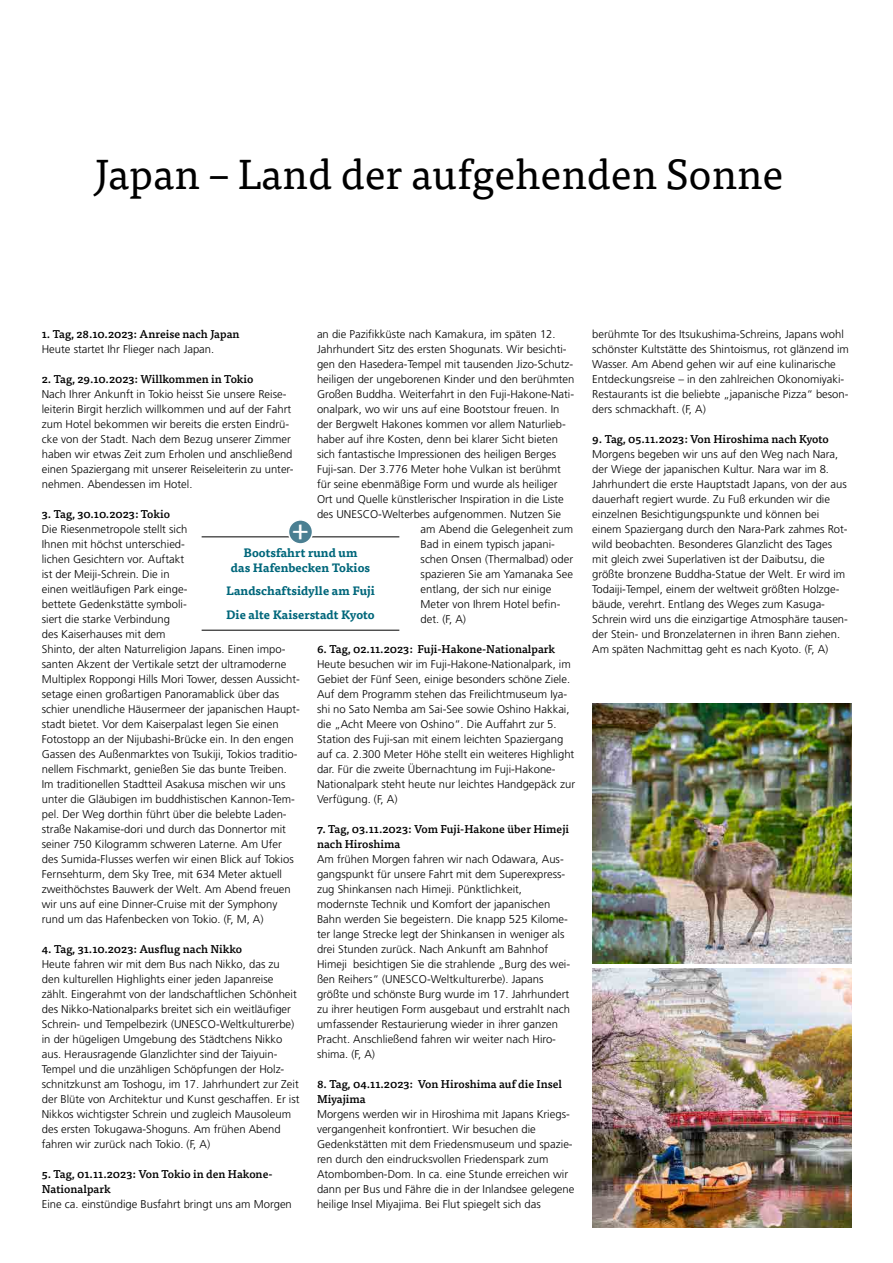
<style>
.page{position:relative;width:893px;height:1263px;background:#fff}
.page>*{position:absolute;margin:0;border:0;box-sizing:border-box;transform-origin:0 0}
.t1{font:42px "Tisa OT";color:#000}
.t2{font:30px "Tisa OT";color:#fff}
.t3{font:700 12px/15px "Tisa OT";color:#00677b;text-align:center}
.t4{font:300 11.25px/15px "Frutiger LT Pro";color:#000}
.t5{font:500 11.25px/15px "Tisa OT";color:#000}
</style>
<div class="page">
<hr style="left:202px;top:630px;width:197px;height:1px;background:#000">
<hr style="left:202px;top:537px;width:197px;height:1px;background:#000">
<div style="left:288px;top:520px;width:24px;height:24px;background:#4a7f92;border-radius:50%"></div>
<div style="left:288px;top:519px;width:25px;height:26px;border:2px solid #fff;border-radius:50%"></div>
<img style="left:592px;top:968px;width:260px;height:260px">
<img style="left:592px;top:704px;width:260px;height:259px">
<h1 class="t1" style="left:95px;top:149px;width:690px">Japan – Land der aufgehenden Sonne</h1>
<p class="t4" style="left:317px;top:327px;width:240px">an die Pazifikküste nach Kamakura, im späten 12.</p>
<p class="t4" style="left:317px;top:342px;width:251px">Jahrhundert Sitz des ersten Shogunats. Wir besichti-</p>
<p class="t4" style="left:317px;top:357px;width:258px">gen den Hasedera-Tempel mit tausenden Jizo-Schutz-</p>
<p class="t4" style="left:317px;top:372px;width:259px">heiligen der ungeborenen Kinder und den berühmten</p>
<p class="t4" style="left:317px;top:387px;width:259px">Großen Buddha. Weiterfahrt in den Fuji-Hakone-Nati-</p>
<p class="t4" style="left:317px;top:402px;width:244px">onalpark, wo wir uns auf eine Bootstour freuen. In</p>
<p class="t4" style="left:317px;top:417px;width:250px">der Bergwelt Hakones kommen vor allem Naturlieb-</p>
<p class="t4" style="left:317px;top:432px;width:242px">haber auf ihre Kosten, denn bei klarer Sicht bieten</p>
<p class="t4" style="left:317px;top:447px;width:241px">sich fantastische Impressionen des heiligen Berges</p>
<p class="t4" style="left:317px;top:462px;width:246px">Fuji-san. Der 3.776 Meter hohe Vulkan ist berühmt</p>
<p class="t4" style="left:317px;top:477px;width:242px">für seine ebenmäßige Form und wurde als heiliger</p>
<p class="t4" style="left:317px;top:492px;width:248px">Ort und Quelle künstlerischer Inspiration in die Liste</p>
<p class="t4" style="left:317px;top:507px;width:246px">des UNESCO-Welterbes aufgenommen. Nutzen Sie</p>
<p class="t4" style="left:421px;top:522px;width:154px">am Abend die Gelegenheit zum</p>
<p class="t4" style="left:421px;top:537px;width:136px">Bad in einem typisch japani-</p>
<p class="t4" style="left:421px;top:552px;width:154px">schen Onsen (Thermalbad) oder</p>
<p class="t4" style="left:421px;top:567px;width:154px">spazieren Sie am Yamanaka See</p>
<p class="t4" style="left:421px;top:582px;width:132px">entlang, der sich nur einige</p>
<p class="t4" style="left:421px;top:597px;width:141px">Meter von Ihrem Hotel befin-</p>
<p class="t4" style="left:421px;top:612px;width:47px">det. (F, A)</p>
<p class="t5" style="left:317px;top:642px;width:240px">6. Tag, 02.11.2023: Fuji-Hakone-Nationalpark</p>
<p class="t4" style="left:317px;top:657px;width:260px">Heute besuchen wir im Fuji-Hakone-Nationalpark, im Gebiet der Fünf Seen, einige besonders schöne Ziele.<br>Auf dem Programm stehen das Freilichtmuseum Iya&shy;shi no Sato Nemba am Sai-See sowie Oshino Hakkai, die „Acht Meere von Oshino“. Die Auffahrt zur 5.<br>Station des Fuji-san mit einem leichten Spaziergang auf ca. 2.300 Meter Höhe stellt ein weiteres Highlight dar. Für die zweite Übernachtung im Fuji-Hakone-Nationalpark steht heute nur leichtes Handgepäck zur Verfügung. (F, A)</p>
<p class="t5" style="left:317px;top:822px;width:254px">7. Tag, 03.11.2023: Vom Fuji-Hakone über Himeji nach Hiroshima</p>
<p class="t4" style="left:317px;top:852px;width:255px">Am frühen Morgen fahren wir nach Odawara, Aus&shy;gangspunkt für unsere Fahrt mit dem Superexpress&shy;zug Shinkansen nach Himeji. Pünktlichkeit, modernste Technik und Komfort der japanischen Bahn werden Sie begeistern. Die knapp 525 Kilome&shy;ter lange Strecke legt der Shinkansen in weniger als drei Stunden zurück. Nach Ankunft am Bahnhof Himeji besichtigen Sie die strahlende „Burg des wei&shy;ßen Reihers“ (UNESCO-Weltkulturerbe). Japans größte und schönste Burg wurde im 17. Jahrhundert zu ihrer heutigen Form ausgebaut und erstrahlt nach umfassender Restaurierung wieder in ihrer ganzen Pracht. Anschließend fahren wir weiter nach Hiro&shy;shima. (F, A)</p>
<p class="t5" style="left:317px;top:1077px;width:247px">8. Tag, 04.11.2023: Von Hiroshima auf die Insel<br>Miyajima</p>
<p class="t4" style="left:317px;top:1107px;width:259px">Morgens werden wir in Hiroshima mit Japans Kriegs&shy;vergangenheit konfrontiert. Wir besuchen die Gedenkstätten mit dem Friedensmuseum und spazie&shy;ren durch den eindrucksvollen Friedenspark zum Atombomben-Dom. In ca. eine Stunde erreichen wir dann per Bus und Fähre die in der Inlandsee gelegene heilige Insel Miyajima. Bei Flut spiegelt sich das</p>
<p class="t5" style="left:42px;top:327px;width:199px">1. Tag, 28.10.2023: Anreise nach Japan</p>
<p class="t4" style="left:42px;top:342px;width:174px">Heute startet Ihr Flieger nach Japan.</p>
<p class="t5" style="left:42px;top:372px;width:213px">2. Tag, 29.10.2023: Willkommen in Tokio</p>
<p class="t4" style="left:42px;top:387px;width:253px">Nach Ihrer Ankunft in Tokio heisst Sie unsere Reise&shy;leiterin Birgit herzlich willkommen und auf der Fahrt zum Hotel bekommen wir bereits die ersten Eindrü&shy;cke von der Stadt. Nach dem Bezug unserer Zimmer haben wir etwas Zeit zum Erholen und anschließend einen Spaziergang mit unserer Reiseleiterin zu unter&shy;nehmen. Abendessen im Hotel.</p>
<p class="t5" style="left:42px;top:507px;width:130px">3. Tag, 30.10.2023: Tokio</p>
<p class="t4" style="left:42px;top:522px;width:260px">Die Riesenmetropole stellt sich<br>Ihnen mit höchst unterschied-<br>lichen Gesichtern vor. Auftakt<br>ist der Meiji-Schrein. Die in<br>einen weitläufigen Park einge-<br>bettete Gedenkstätte symboli-<br>siert die starke Verbindung<br>des Kaiserhauses mit dem<br>Shinto, der alten Naturreligion Japans. Einen impo&shy;santen Akzent der Vertikale setzt der ultramoderne Multiplex Roppongi Hills Mori Tower, dessen Aussicht&shy;setage einen großartigen Panoramablick über das schier unendliche Häusermeer der japanischen Haupt&shy;stadt bietet. Vor dem Kaiserpalast legen Sie einen Fotostopp an der Nijubashi-Brücke ein. In den engen Gassen des Außenmarktes von Tsukiji, Tokios traditio&shy;nellem Fischmarkt, genießen Sie das bunte Treiben.<br>Im traditionellen Stadtteil Asakusa mischen wir uns unter die Gläubigen im buddhistischen Kannon-Tem&shy;pel. Der Weg dorthin führt über die belebte Laden&shy;straße Nakamise-dori und durch das Donnertor mit seiner 750 Kilogramm schweren Laterne. Am Ufer des Sumida-Flusses werfen wir einen Blick auf Tokios Fernsehturm, dem Sky Tree, mit 634 Meter aktuell zweithöchstes Bauwerk der Welt. Am Abend freuen wir uns auf eine Dinner-Cruise mit der Symphony rund um das Hafenbecken von Tokio. (F, M, A)</p>
<p class="t5" style="left:42px;top:942px;width:202px">4. Tag, 31.10.2023: Ausflug nach Nikko</p>
<p class="t4" style="left:42px;top:957px;width:259px">Heute fahren wir mit dem Bus nach Nikko, das zu den kulturellen Highlights einer jeden Japanreise zählt. Eingerahmt von der landschaftlichen Schönheit des Nikko-Nationalparks breitet sich ein weitläufiger Schrein- und Tempelbezirk (UNESCO-Weltkulturerbe) in der hügeligen Umgebung des Städtchens Nikko aus. Herausragende Glanzlichter sind der Taiyuin-Tempel und die unzähligen Schöpfungen der Holz&shy;schnitzkunst am Toshogu, im 17. Jahrhundert zur Zeit der Blüte von Architektur und Kunst geschaffen. Er ist Nikkos wichtigster Schrein und zugleich Mausoleum des ersten Tokugawa-Shoguns. Am frühen Abend fahren wir zurück nach Tokio. (F, A)</p>
<p class="t5" style="left:42px;top:1167px;width:232px">5. Tag, 01.11.2023: Von Tokio in den Hakone-<br>Nationalpark</p>
<p class="t4" style="left:42px;top:1197px;width:252px">Eine ca. einstündige Busfahrt bringt uns am Morgen</p>
<h2 class="t2" style="left:292px;top:512px;width:19px">+</h2>
<p class="t3" style="left:231px;top:545px;width:141px">Bootsfahrt rund um<br>das Hafenbecken Tokios</p>
<p class="t3" style="left:226px;top:580px;width:150px;line-height:23.5px;text-align:left">Landschaftsidylle am Fuji<br>Die alte Kaiserstadt Kyoto</p>
<p class="t4" style="left:592px;top:327px;width:258px">berühmte Tor des Itsukushima-Schreins, Japans wohl schönster Kultstätte des Shintoismus, rot glänzend im Wasser. Am Abend gehen wir auf eine kulinarische Entdeckungsreise – in den zahlreichen Okonomiyaki-Restaurants ist die beliebte „japanische Pizza“ beson&shy;ders schmackhaft. (F, A)</p>
<p class="t5" style="left:592px;top:432px;width:238px">9. Tag, 05.11.2023: Von Hiroshima nach Kyoto</p>
<p class="t4" style="left:592px;top:447px;width:257px">Morgens begeben wir uns auf den Weg nach Nara, der Wiege der japanischen Kultur. Nara war im 8.<br>Jahrhundert die erste Hauptstadt Japans, von der aus dauerhaft regiert wurde. Zu Fuß erkunden wir die einzelnen Besichtigungspunkte und können bei einem Spaziergang durch den Nara-Park zahmes Rot&shy;wild beobachten. Besonderes Glanzlicht des Tages mit gleich zwei Superlativen ist der Daibutsu, die größte bronzene Buddha-Statue der Welt. Er wird im Todaiji-Tempel, einem der weltweit größten Holzge&shy;bäude, verehrt. Entlang des Weges zum Kasuga-Schrein wird uns die einzigartige Atmosphäre tausen&shy;der Stein- und Bronzelaternen in ihren Bann ziehen.<br>Am späten Nachmittag geht es nach Kyoto. (F, A)</p>
</div>
